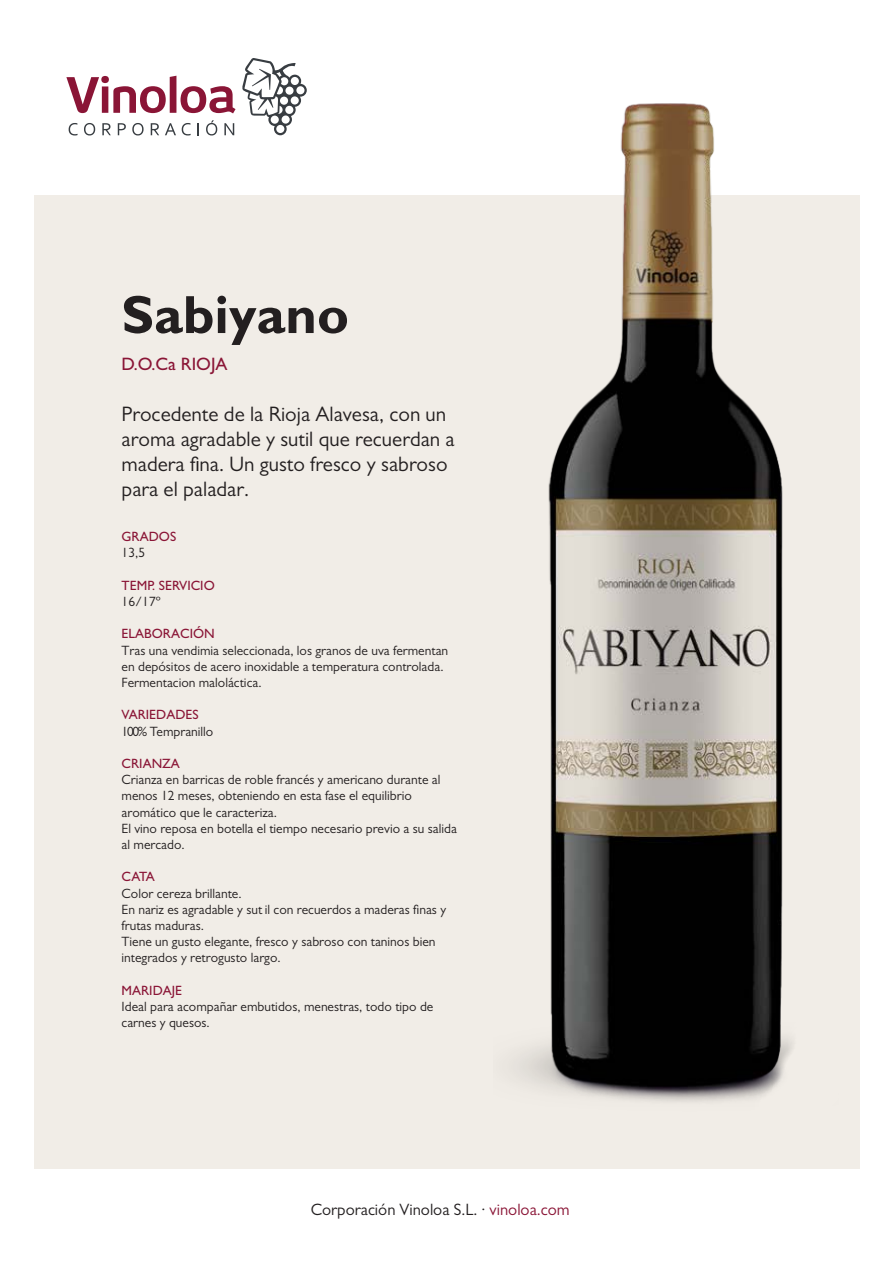
<style>
.page{position:relative;width:893px;height:1263px;background:#fff}
.page>*{position:absolute;margin:0;border:0;box-sizing:border-box;transform-origin:0 0}
.t1{font:700 54px "Gill Sans MT Pro";color:#231f20}
.t2{font:21px/25.2px "Gill Sans MT Pro";color:#231f20}
.t3{font:500 18px "Gill Sans MT Pro";color:#8a1536}
.t4{font:16.5px "Gill Sans MT Pro";color:#231f20}
.t5{font:13.5px/16.2px "Gill Sans MT Pro";color:#231f20}
.t6{font:500 13.5px "Gill Sans MT Pro";color:#8a1536}
.s1{color:#8a1536}
</style>
<div class="page">
<div style="left:34px;top:195px;width:825px;height:974px;background:#f1ede7"></div>
<svg style="left:66px;top:58px;width:241px;height:77px"></svg>
<img style="left:513px;top:103px;width:280px;height:999px">
<h1 class="t1" style="left:122px;top:281px;width:229px">Sabiyano</h1>
<h3 class="t3" style="left:122px;top:354px;width:107px">D.O.Ca RIOJA</h3>
<h2 class="t2" style="left:122px;top:401px;width:335px">Procedente de la Rioja Alavesa, con un aroma agradable y sutil que recuerdan a madera fina. Un gusto fresco y sabroso para el paladar.</h2>
<p class="t6" style="left:122px;top:529px;width:56px">GRADOS</p>
<p class="t5" style="left:122px;top:545px;width:25px">13,5</p>
<p class="t6" style="left:122px;top:577px;width:95px">TEMP. SERVICIO</p>
<p class="t5" style="left:122px;top:593px;width:41px">16/17º</p>
<p class="t6" style="left:122px;top:626px;width:95px">ELABORACIÓN</p>
<p class="t5" style="left:122px;top:642px;width:328px">Tras una vendimia seleccionada, los granos de uva fermentan en depósitos de acero inoxidable a temperatura controlada.<br>Fermentacion maloláctica.</p>
<p class="t6" style="left:122px;top:707px;width:79px">VARIEDADES</p>
<p class="t5" style="left:122px;top:723px;width:93px">100% Tempranillo</p>
<p class="t6" style="left:122px;top:755px;width:60px">CRIANZA</p>
<p class="t5" style="left:122px;top:771px;width:337px">Crianza en barricas de roble francés y americano durante al menos 12 meses, obteniendo en esta fase el equilibrio aromático que le caracteriza.<br>El vino reposa en botella el tiempo necesario previo a su salida al mercado.</p>
<p class="t6" style="left:122px;top:869px;width:35px">CATA</p>
<p class="t5" style="left:122px;top:885px;width:326px">Color cereza brillante.<br>En nariz es agradable y sut il con recuerdos a maderas finas y frutas maduras.<br>Tiene un gusto elegante, fresco y sabroso con taninos bien integrados y retrogusto largo.</p>
<p class="t6" style="left:122px;top:982px;width:62px">MARIDAJE</p>
<p class="t5" style="left:122px;top:998px;width:313px">Ideal para acompañar embutidos, menestras, todo tipo de carnes y quesos.</p>
<p class="t4" style="left:311px;top:1199px;width:260px">Corporación Vinoloa S.L. · <span class="s1">vinoloa.com</span></p>
</div>
